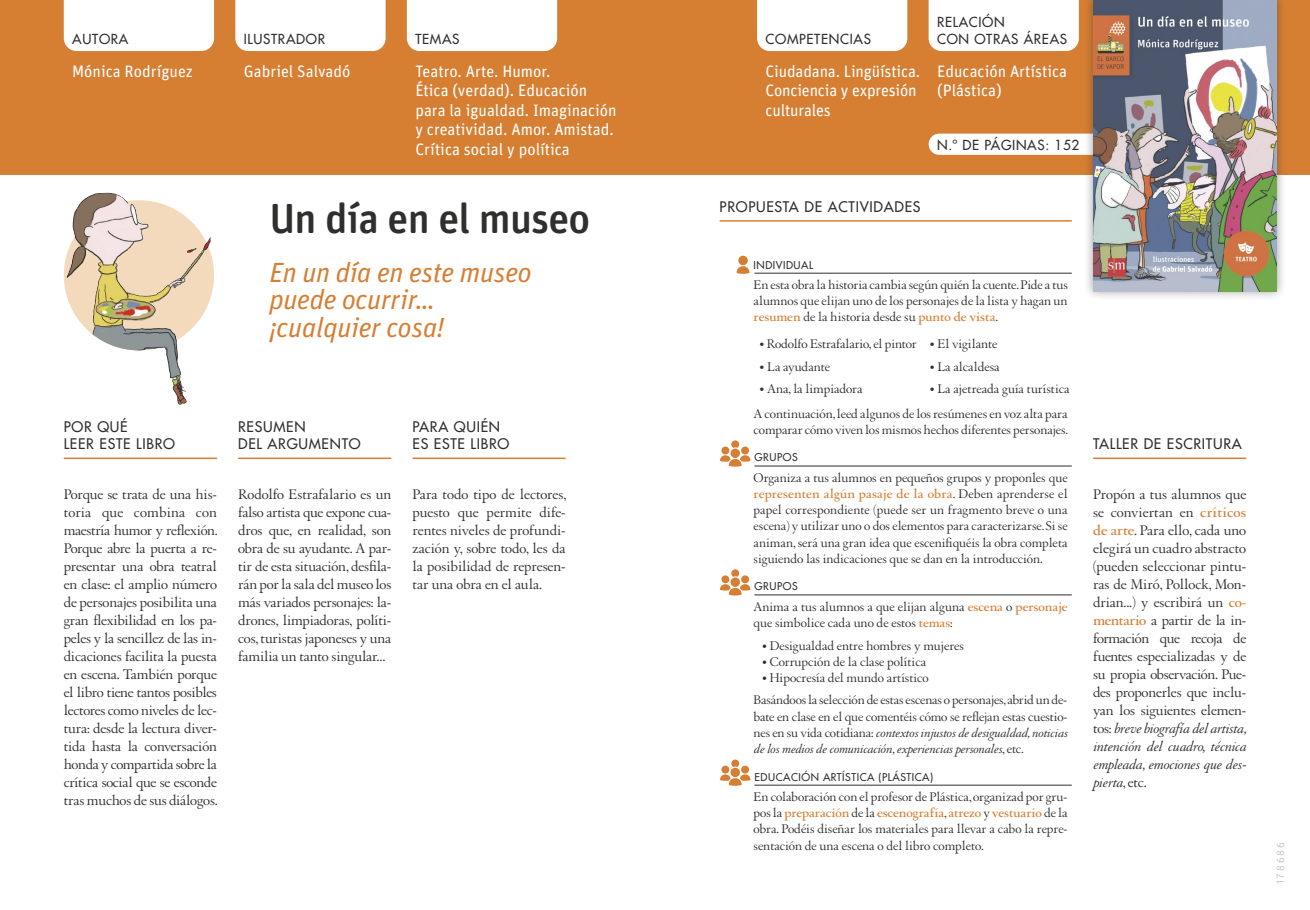
<style>
.page{position:relative;width:1310px;height:910px;background:#fff}
.page>*{position:absolute;margin:0;border:0;box-sizing:border-box;transform-origin:0 0}
.t1{font:500 42px "Unit Rounded Pro";letter-spacing:-.02em;color:#2f2f2e}
.t2{font:italic 27.75px/27.5px "Unit Pro";letter-spacing:-.01em;color:#d67f33}
.t3{font:16.5px/19.5px "Unit Pro";color:#fff}
.t4{font:15px/18px "Augereau";letter-spacing:-.01em;color:#2f2f2e;text-align:justify}
.t5{font:500 14.25px/17.1px "Futura Std";letter-spacing:.05em;color:#2f2f2e}
.t6{font:13.5px/16.2px "Augereau";color:#2f2f2e;text-align:justify}
.t7{font:italic 13.5px/16.2px "Augereau";letter-spacing:-.01em;color:#2f2f2e;text-align:justify}
.t8{font:500 13.5px/16.2px "Futura Std";letter-spacing:.05em;color:#2f2f2e}
.t9{font:500 10.5px "Futura Std";letter-spacing:.05em;color:#2f2f2e}
.t10{font:300 10.5px "Unit Rounded OT";letter-spacing:.19em;color:#b1b2b2}
.s1{font-weight:700;color:#d67f33}
.s2{font-style:normal}
.s3{font-style:italic}
</style>
<div class="page">
<div style="left:0;top:0;width:1310px;height:174px;background:#d67f33"></div>
<div style="left:64px;top:0;width:150px;height:51px;background:#fff"></div>
<div style="left:235px;top:0;width:151px;height:51px;background:#fff"></div>
<div style="left:407px;top:0;width:150px;height:51px;background:#fff"></div>
<div style="left:757px;top:0;width:150px;height:51px;background:#fff"></div>
<hr style="left:64px;top:458px;width:153px;height:1px;background:#d67f33">
<hr style="left:412px;top:458px;width:154px;height:1px;background:#d67f33">
<hr style="left:238px;top:458px;width:153px;height:1px;background:#d67f33">
<hr style="left:1093px;top:458px;width:153px;height:1px;background:#d67f33">
<hr style="left:719px;top:220px;width:352px;height:2px;background:#d67f33">
<div style="left:928px;top:134px;width:155px;height:21px;background:#fff"></div>
<div style="left:1083px;top:0;width:203px;height:301px;background:#2f2f2e;opacity:.45"></div>
<img style="left:1093px;top:0;width:183px;height:291px">
<div style="left:928px;top:0;width:151px;height:51px;background:#fff"></div>
<hr style="left:754px;top:273px;width:317px;height:1px;background:#2f2f2e">
<hr style="left:754px;top:466px;width:317px;height:1px;background:#2f2f2e">
<hr style="left:754px;top:594px;width:317px;height:1px;background:#2f2f2e">
<hr style="left:754px;top:785px;width:317px;height:1px;background:#2f2f2e">
<svg style="left:736px;top:256px;width:13px;height:18px"></svg>
<svg style="left:720px;top:440px;width:30px;height:27px"></svg>
<svg style="left:720px;top:569px;width:30px;height:26px"></svg>
<svg style="left:720px;top:760px;width:30px;height:26px"></svg>
<img style="left:66px;top:193px;width:144px;height:212px">
<p class="t8" style="left:72px;top:31px;width:58px">AUTORA</p>
<p class="t8" style="left:244px;top:31px;width:83px">ILUSTRADOR</p>
<p class="t8" style="left:415px;top:31px;width:46px">TEMAS</p>
<p class="t8" style="left:765px;top:31px;width:107px">COMPETENCIAS</p>
<p class="t3" style="left:72px;top:61px;width:122px">Mónica Rodríguez</p>
<p class="t3" style="left:244px;top:61px;width:108px">Gabriel Salvadó</p>
<p class="t3" style="left:415px;top:61px;width:203px">Teatro. Arte. Humor.<br>Ética (verdad). Educación para la igualdad. Imaginación y creatividad. Amor. Amistad.<br>Crítica social y política</p>
<p class="t3" style="left:765px;top:61px;width:156px">Ciudadana. Lingüística.<br>Conciencia y expresión culturales</p>
<p class="t8" style="left:937px;top:14px;width:131px">RELACIÓN<br>CON OTRAS ÁREAS</p>
<p class="t3" style="left:937px;top:61px;width:132px">Educación Artística (Plástica)</p>
<p class="t8" style="left:937px;top:137px;width:144px">N.º DE PÁGINAS: 152</p>
<h1 class="t1" style="left:269px;top:189px;width:322px">Un día en el museo</h1>
<h2 class="t2" style="left:269px;top:257px;width:264px">En un día en este museo puede ocurrir… ¡cualquier cosa!</h2>
<p class="t5" style="left:64px;top:418px;width:113px">POR QUÉ<br>LEER ESTE LIBRO</p>
<p class="t5" style="left:412px;top:418px;width:98px">PARA QUIÉN<br>ES ESTE LIBRO</p>
<p class="t5" style="left:238px;top:418px;width:124px">RESUMEN<br>DEL ARGUMENTO</p>
<p class="t4" style="left:64px;top:485px;width:155px">Porque se trata de una his&shy;toria que combina con maestría humor y reflexión.<br>Porque abre la puerta a re&shy;presentar una obra teatral en clase: el amplio número de personajes posibilita una gran flexibilidad en los pa&shy;peles y la sencillez de las in&shy;dicaciones facilita la puesta en escena. También porque el libro tiene tantos posibles lectores como niveles de lec&shy;tura: desde la lectura diver&shy;tida hasta la conversación honda y compartida sobre la crítica social que se esconde tras muchos de sus diálogos.</p>
<p class="t4" style="left:412px;top:485px;width:155px">Para todo tipo de lectores, puesto que permite dife&shy;rentes niveles de profundi&shy;zación y, sobre todo, les da la posibilidad de represen&shy;tar una obra en el aula.</p>
<p class="t4" style="left:238px;top:485px;width:155px">Rodolfo Estrafalario es un falso artista que expone cua&shy;dros que, en realidad, son obra de su ayudante. A par&shy;tir de esta situación, desfila&shy;rán por la sala del museo los más variados personajes: la&shy;drones, limpiadoras, políti&shy;cos, turistas japoneses y una familia un tanto singular...</p>
<p class="t5" style="left:719px;top:198px;width:202px">PROPUESTA DE ACTIVIDADES</p>
<p class="t9" style="left:753px;top:258px;width:61px">INDIVIDUAL</p>
<p class="t6" style="left:753px;top:277px;width:316px">En esta obra la historia cambia según quién la cuente. Pide a tus alumnos que elijan uno de los personajes de la lista y hagan un <span class="s1">resumen</span> de la historia desde su <span class="s1">punto de vista</span>.</p>
<p class="t6" style="left:759px;top:336px;width:239px">• Rodolfo Estrafalario, el pintor • El vigilante</p>
<p class="t6" style="left:759px;top:358px;width:72px">• La ayudante</p>
<p class="t6" style="left:930px;top:358px;width:71px">• La alcaldesa</p>
<p class="t6" style="left:759px;top:381px;width:104px">• Ana, la limpiadora</p>
<p class="t6" style="left:753px;top:376px;width:318px;line-height:24.8px;text-align:right">• La ajetreada guía turística<br>A continuación, leed algunos de los resúmenes en voz alta para</p>
<p class="t6" style="left:753px;top:421px;width:316px">comparar cómo viven los mismos hechos diferentes personajes.</p>
<p class="t9" style="left:754px;top:451px;width:45px">GRUPOS</p>
<p class="t6" style="left:753px;top:469px;width:315px">Organiza a tus alumnos en pequeños grupos y proponles que <span class="s1">representen algún pasaje de la obra</span>. Deben aprenderse el papel correspondiente (puede ser un fragmento breve o una escena) y utilizar uno o dos elementos para caracterizarse. Si se animan, será una gran idea que escenifiquéis la obra completa siguiendo las indicaciones que se dan en la introducción.</p>
<p class="t9" style="left:754px;top:580px;width:45px">GRUPOS</p>
<p class="t6" style="left:753px;top:598px;width:315px">Anima a tus alumnos a que elijan alguna <span class="s1">escena</span> o <span class="s1">personaje </span>que simbolice cada uno de estos <span class="s1">temas</span>:</p>
<p class="t6" style="left:762px;top:637px;width:203px">• Desigualdad entre hombres y mujeres</p>
<p class="t6" style="left:762px;top:653px;width:166px">• Corrupción de la clase política</p>
<p class="t6" style="left:753px;top:666px;width:315px;line-height:22.5px;text-indent:9px">• Hipocresía del mundo artístico<br>Basándoos la selección de estas escenas o personajes, abrid un de-</p>
<p class="t7" style="left:753px;top:708px;width:315px"><span class="s2">bate en clase en el que comentéis cómo se reflejan estas cuestio&shy;nes en su vida cotidiana:</span> contextos injustos de desigualdad, noticias de los medios de comunicación, experiencias personales<span class="s2">, etc.</span></p>
<p class="t9" style="left:754px;top:770px;width:180px">EDUCACIÓN ARTÍSTICA (PLÁSTICA)</p>
<p class="t6" style="left:753px;top:788px;width:315px">En colaboración con el profesor de Plástica, organizad por gru&shy;pos la <span class="s1">preparación</span> de la <span class="s1">escenografía</span>, <span class="s1">atrezo</span> y <span class="s1">vestuario</span> de la obra. Podéis diseñar los materiales para llevar a cabo la repre&shy;sentación de una escena o del libro completo.</p>
<p class="t5" style="left:1093px;top:435px;width:150px">TALLER DE ESCRITURA</p>
<p class="t4" style="left:1093px;top:485px;width:155px">Propón a tus alumnos que se conviertan en <span class="s1">críticos de arte</span>. Para ello, cada uno elegirá un cuadro abstracto (pueden seleccionar pintu&shy;ras de Miró, Pollock, Mon&shy;drian...) y escribirá un <span class="s1">co&shy;mentario</span> a partir de la in&shy;formación que recoja de fuentes especializadas y de su propia observación. Pue&shy;des proponerles que inclu&shy;yan los siguientes elemen&shy;tos: <span class="s3">breve biografía del artista, intención del cuadro, técnica empleada, emociones que des&shy;pierta</span>, etc.</p>
<p class="t10" style="left:1274px;top:884px;width:44px;rotate:-90deg">178686</p>
</div>
